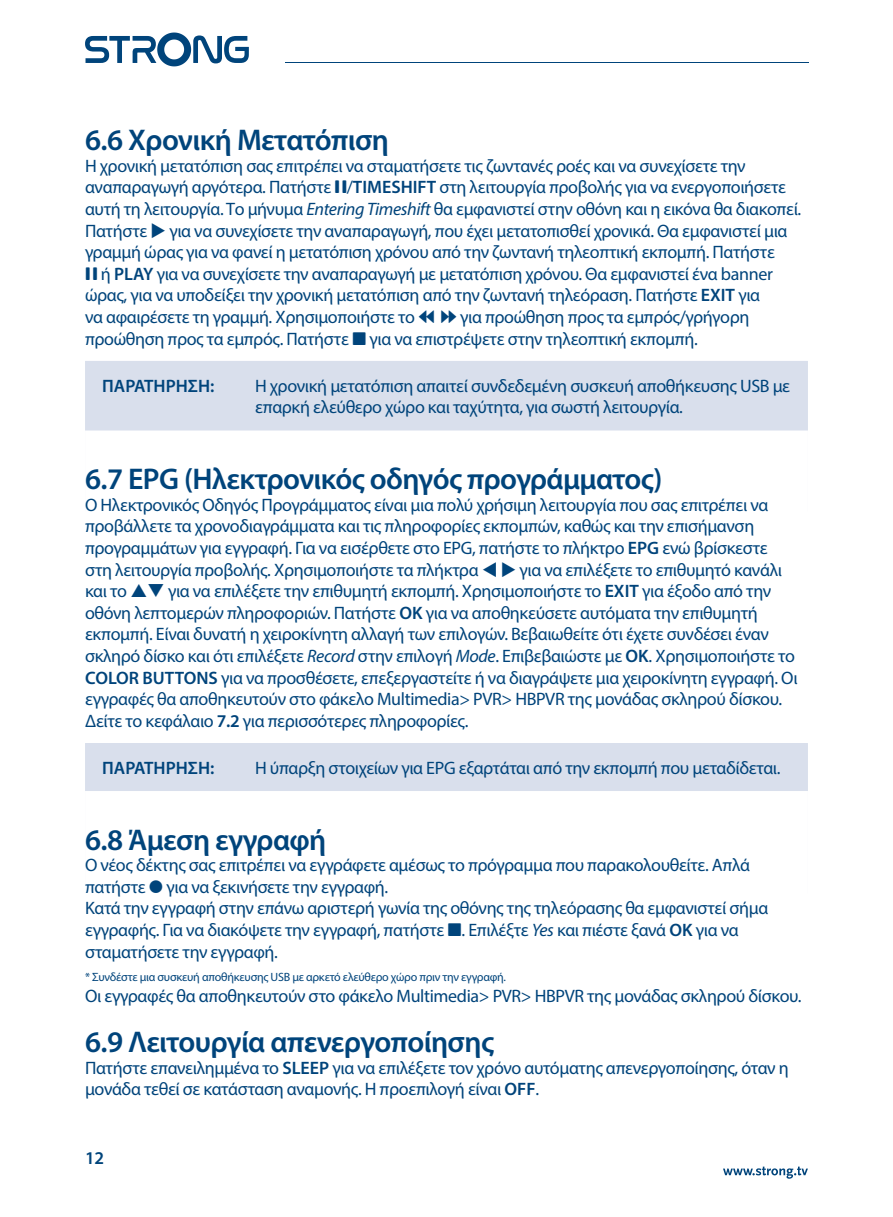
<style>
.page{position:relative;width:893px;height:1217px;background:#fff}
.page>*{position:absolute;margin:0;border:0;box-sizing:border-box;transform-origin:0 0}
.t1{font:600 30px "Myriad Pro";letter-spacing:-.02em;color:#00447b}
.t2{font:18px/21.6px "Myriad Pro";letter-spacing:-.02em;color:#00447b}
.t3{font:600 18px "Myriad Pro";color:#00447b}
.t4{font:12px "Myriad Pro";letter-spacing:-.02em;color:#00447b}
.s1{font-family:"Guifxv 2 Transports"}
.s2{font-weight:600}
.s3{font-style:italic}
</style>
<div class="page">
<div style="left:85px;top:361px;width:723px;height:150px;background:#d9dfec"></div>
<div style="left:85px;top:430px;width:723px;height:105px;background:#fff"></div>
<div style="left:85px;top:742px;width:723px;height:150px;background:#d9dfec"></div>
<div style="left:85px;top:790px;width:723px;height:105px;background:#fff"></div>
<hr style="left:285px;top:62px;width:524px;height:1px;background:#00447b">
<svg style="left:85px;top:33px;width:164px;height:33px"></svg>
<svg style="left:723px;top:1166px;width:85px;height:12px"></svg>
<h1 class="t1" style="left:85px;top:121px;width:305px">6.6 Χρονική Μετατόπιση</h1>
<p class="t2" style="left:85px;top:155px;width:718px">Η χρονική μετατόπιση σας επιτρέπει να σταματήσετε τις ζωντανές ροές και να συνεχίσετε την αναπαραγωγή αργότερα. Πατήστε <span class="s1">2</span>/<span class="s2">TIMESHIFT</span> στη λειτουργία προβολής για να ενεργοποιήσετε αυτή τη λειτουργία. Το μήνυμα <span class="s3">Entering Timeshift</span> θα εμφανιστεί στην οθόνη και η εικόνα θα διακοπεί.<br>Πατήστε ◆ για να συνεχίσετε την αναπαραγωγή, που έχει μετατοπισθεί χρονικά. Θα εμφανιστεί μια γραμμή ώρας για να φανεί η μετατόπιση χρόνου από την ζωντανή τηλεοπτική εκπομπή. Πατήστε<br><span class="s1">2</span> ή <span class="s2">PLAY</span> για να συνεχίσετε την αναπαραγωγή με μετατόπιση χρόνου. Θα εμφανιστεί ένα banner ώρας, για να υποδείξει την χρονική μετατόπιση από την ζωντανή τηλεόραση. Πατήστε <span class="s2">EXIT</span> για<br>να αφαιρέσετε τη γραμμή. Χρησιμοποιήστε το <span class="s1">5 6</span> για προώθηση προς τα εμπρός/γρήγορη προώθηση προς τα εμπρός. Πατήστε <span class="s1">3</span> για να επιστρέψετε στην τηλεοπτική εκπομπή.</p>
<p class="t3" style="left:102px;top:374px;width:114px">ΠΑΡΑΤΉΡΗΣΗ:</p>
<p class="t2" style="left:255px;top:374px;width:537px">Η χρονική μετατόπιση απαιτεί συνδεδεμένη συσκευή αποθήκευσης USB με επαρκή ελεύθερο χώρο και ταχύτητα, για σωστή λειτουργία.</p>
<h1 class="t1" style="left:85px;top:460px;width:579px">6.7 EPG (Ηλεκτρονικός οδηγός προγράμματος)</h1>
<p class="t2" style="left:85px;top:493px;width:714px">Ο Ηλεκτρονικός Οδηγός Προγράμματος είναι μια πολύ χρήσιμη λειτουργία που σας επιτρέπει να προβάλλετε τα χρονοδιαγράμματα και τις πληροφορίες εκπομπών, καθώς και την επισήμανση προγραμμάτων για εγγραφή. Για να εισέρθετε στο EPG, πατήστε το πλήκτρο <span class="s2">EPG</span> ενώ βρίσκεστε στη λειτουργία προβολής. Χρησιμοποιήστε τα πλήκτρα ▼ ◆ για να επιλέξετε το επιθυμητό κανάλι και το ❑ για να επιλέξετε την επιθυμητή εκπομπή. Χρησιμοποιήστε το <span class="s2">EXIT</span> για έξοδο από την οθόνη λεπτομερών πληροφοριών. Πατήστε <span class="s2">OK</span> για να αποθηκεύσετε αυτόματα την επιθυμητή εκπομπή. Είναι δυνατή η χειροκίνητη αλλαγή των επιλογών. Βεβαιωθείτε ότι έχετε συνδέσει έναν σκληρό δίσκο και ότι επιλέξετε <span class="s3">Record</span> στην επιλογή <span class="s3">Mode</span>. Επιβεβαιώστε με <span class="s2">OK</span>. Χρησιμοποιήστε το <span class="s2">COLOR BUTTONS</span> για να προσθέσετε, επεξεργαστείτε ή να διαγράψετε μια χειροκίνητη εγγραφή. Οι εγγραφές θα αποθηκευτούν στο φάκελο Multimedia&gt; PVR&gt; HBPVR της μονάδας σκληρού δίσκου.<br>Δείτε το κεφάλαιο <span class="s2">7.2</span> για περισσότερες πληροφορίες.</p>
<p class="t3" style="left:102px;top:756px;width:114px">ΠΑΡΑΤΉΡΗΣΗ:</p>
<p class="t2" style="left:255px;top:756px;width:527px">Η ύπαρξη στοιχείων για EPG εξαρτάται από την εκπομπή που μεταδίδεται.</p>
<h1 class="t1" style="left:85px;top:820px;width:243px">6.8 Άμεση εγγραφή</h1>
<p class="t2" style="left:85px;top:853px;width:685px">Ο νέος δέκτης σας επιτρέπει να εγγράφετε αμέσως το πρόγραμμα που παρακολουθείτε. Απλά πατήστε <span class="s1">4</span> για να ξεκινήσετε την εγγραφή.<br>Κατά την εγγραφή στην επάνω αριστερή γωνία της οθόνης της τηλεόρασης θα εμφανιστεί σήμα εγγραφής. Για να διακόψετε την εγγραφή, πατήστε <span class="s1">3</span>. Επιλέξτε <span class="s3">Yes</span> και πιέστε ξανά <span class="s2">OK</span> για να σταματήσετε την εγγραφή.</p>
<p class="t4" style="left:85px;top:968px;width:423px">* Συνδέστε μια συσκευή αποθήκευσης USB με αρκετό ελεύθερο χώρο πριν την εγγραφή.</p>
<p class="t2" style="left:85px;top:984px;width:718px">Οι εγγραφές θα αποθηκευτούν στο φάκελο Multimedia&gt; PVR&gt; HBPVR της μονάδας σκληρού δίσκου.</p>
<h1 class="t1" style="left:85px;top:1022px;width:411px">6.9 Λειτουργία απενεργοποίησης</h1>
<p class="t2" style="left:85px;top:1056px;width:705px">Πατήστε επανειλημμένα το <span class="s2">SLEEP</span> για να επιλέξετε τον χρόνο αυτόματης απενεργοποίησης, όταν η μονάδα τεθεί σε κατάσταση αναμονής. Η προεπιλογή είναι <span class="s2">OFF</span>.</p>
<p class="t3" style="left:85px;top:1146px;width:20px">12</p>
</div>
